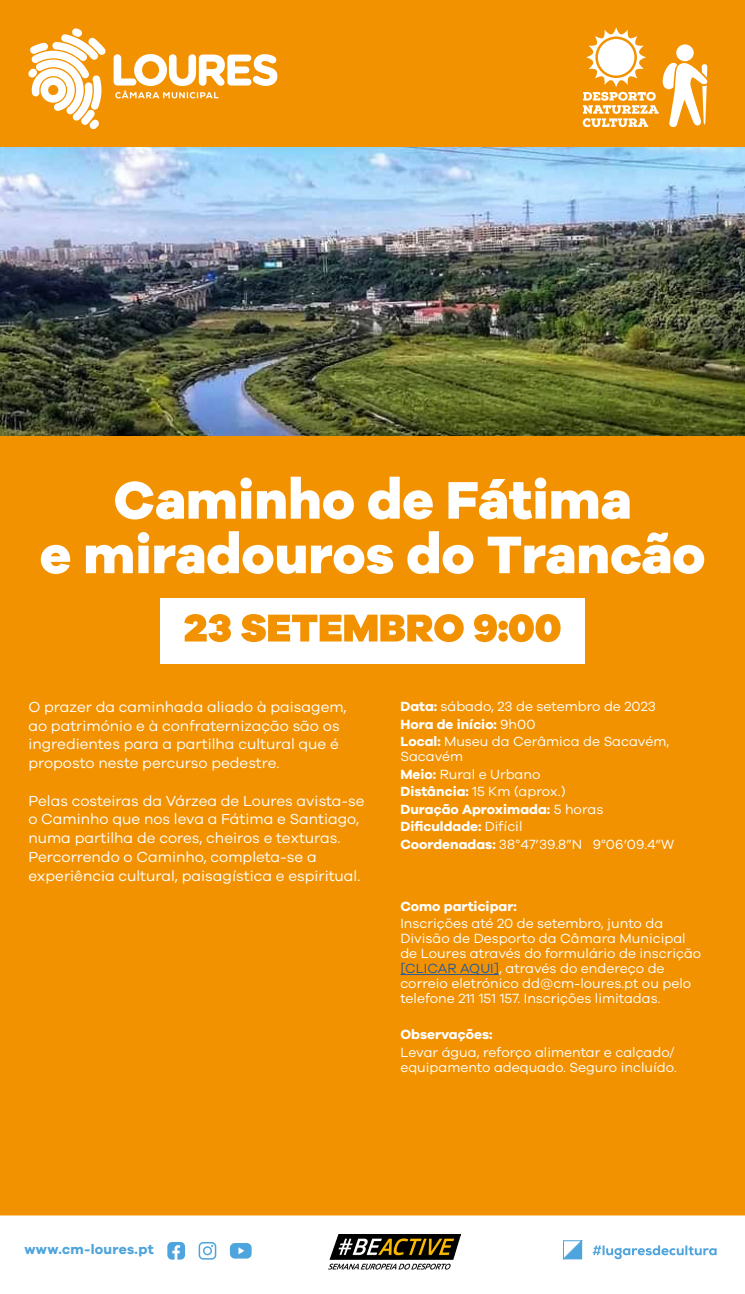
<style>
.page{position:relative;width:745px;height:1294px;background:#fff}
.page>*{position:absolute;margin:0;border:0;box-sizing:border-box;transform-origin:0 0}
.t1{font:800 54.5px/54.5px "Galano Grotesque Alt";color:#fff;text-align:center}
.t2{font:15px/18.8px "Galano Grotesque";color:#fff}
.t3{font:700 14px "Galano Grotesque";letter-spacing:.02em;color:#4ea4dc}
.t4{font:13.75px/17.5px "Galano Grotesque";color:#fff}
.t5{font:700 13.75px "Galano Grotesque";color:#fff}
.s1{font-weight:700}
.s2{color:#275b9b}
</style>
<div class="page">
<div style="left:0;top:0;width:744px;height:148px;background:#f39200"></div>
<div style="left:0;top:435px;width:744px;height:780px;background:#f39200"></div>
<svg style="left:582px;top:27px;width:125px;height:101px"></svg>
<svg style="left:595px;top:37px;width:41px;height:41px"></svg>
<div style="left:597px;top:39px;width:37px;height:37px;background:#fff;border-radius:50%"></div>
<hr style="left:400px;top:974px;width:99px;height:1px;background:#275b9b">
<svg style="left:230px;top:1243px;width:21px;height:15px"></svg>
<svg style="left:198px;top:1242px;width:18px;height:17px"></svg>
<svg style="left:167px;top:1242px;width:18px;height:17px"></svg>
<svg style="left:563px;top:1240px;width:19px;height:19px"></svg>
<svg style="left:592px;top:1245px;width:124px;height:14px"></svg>
<svg style="left:28px;top:28px;width:249px;height:101px"></svg>
<img style="left:0;top:148px;width:744px;height:287px">
<div style="left:160px;top:598px;width:424px;height:65px;background:#fff"></div>
<svg style="left:184px;top:614px;width:376px;height:28px"></svg>
<img style="left:328px;top:1234px;width:132px;height:36px">
<h1 class="t1" style="left:40px;top:471px;width:666px">Caminho de Fátima<br>e miradouros do Trancão</h1>
<p class="t2" style="left:28px;top:697px;width:320px">O prazer da caminhada aliado à paisagem, ao património e à confraternização são os ingredientes para a partilha cultural que é proposto neste percurso pedestre.</p>
<p class="t2" style="left:28px;top:790px;width:337px">Pelas costeiras da Várzea de Loures avista-se o Caminho que nos leva a Fátima e Santiago, numa partilha de cores, cheiros e texturas.<br>Percorrendo o Caminho, completa-se a experiência cultural, paisagística e espiritual.</p>
<p class="t4" style="left:400px;top:697px;width:270px"><span class="s1">Data:</span> sábado, 23 de setembro de 2023<br><span class="s1">Hora de início:</span> 9h00<br><span class="s1">Local:</span> Museu da Cerâmica de Sacavém,</p>
<p class="t4" style="left:400px;top:747px;width:275px">Sacavém<br><span class="s1">Meio:</span> Rural e Urbano<br><span class="s1">Distância:</span> 15 Km (aprox.)<br><span class="s1">Duração Aproximada:</span> 5 horas<br><span class="s1">Dificuldade:</span> Difícil<br><span class="s1">Coordenadas:</span> 38°47’39.8”N 9°06’09.4”W</p>
<p class="t5" style="left:400px;top:897px;width:118px">Como participar:</p>
<p class="t4" style="left:400px;top:915px;width:302px;line-height:15px">Inscrições até 20 de setembro, junto da Divisão de Desporto da Câmara Municipal de Loures através do formulário de inscrição <span class="s2">[CLICAR AQUI]</span>, através do endereço de correio eletrónico dd@cm-loures.pt ou pelo telefone 211 151 157. Inscrições limitadas.</p>
<p class="t5" style="left:400px;top:1026px;width:94px">Observações:</p>
<p class="t4" style="left:400px;top:1044px;width:278px;line-height:15px">Levar água, reforço alimentar e calçado/ equipamento adequado. Seguro incluído.</p>
<p class="t3" style="left:24px;top:1240px;width:131px">www.cm-loures.pt</p>
</div>
